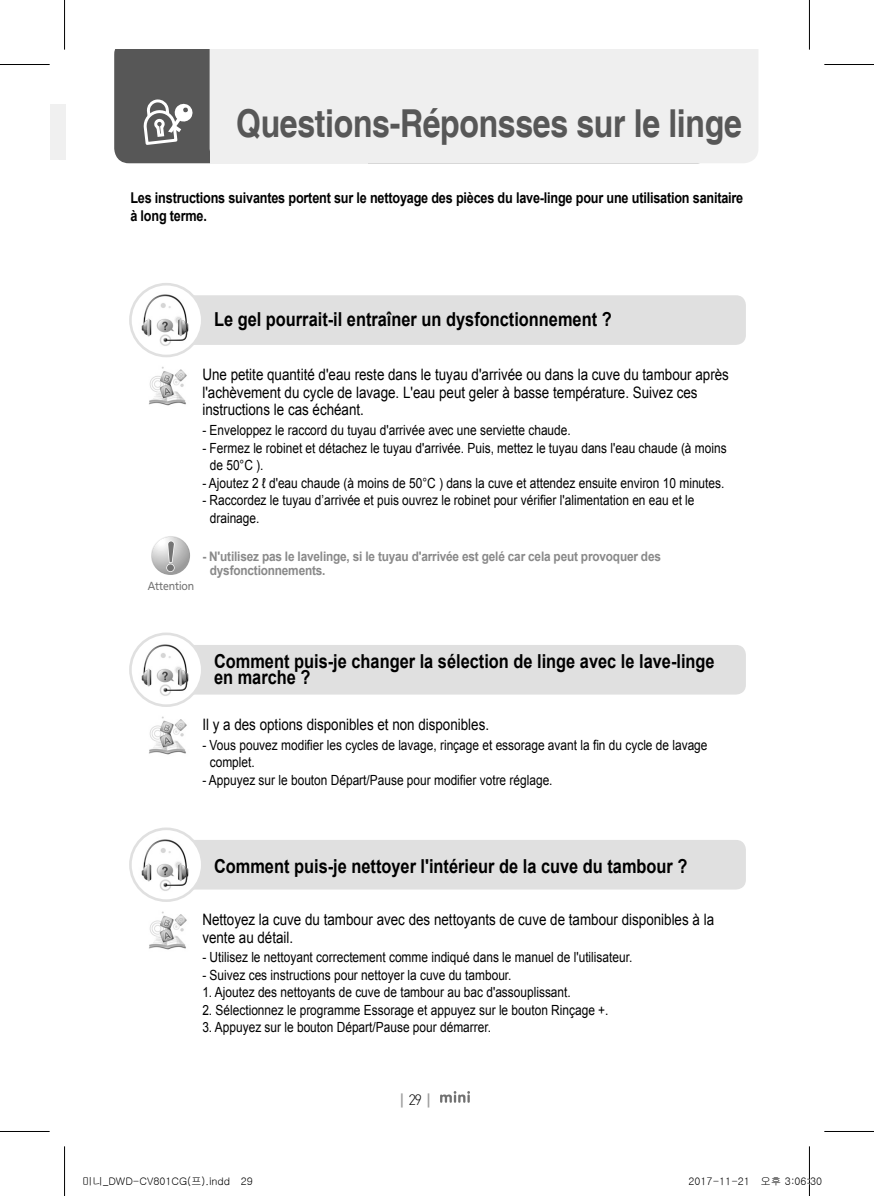
<style>
.page{position:relative;width:874px;height:1196px;background:#fff}
.page>*{position:absolute;margin:0;border:0;box-sizing:border-box;transform-origin:0 0}
.본대{font:700 38.5px "Helvetica";letter-spacing:-.01em;color:#575757;scale:.83 1}
.정규{font:700 19.25px/15.8px "Arial";color:#000;scale:.85 1}
.정규-2{font:15.75px/17.5px "Arial";color:#000;scale:.85 1}
._11_-15_9_5의_복사본{font:700 14.88px/17.5px "Arial";letter-spacing:-.015em;color:#000;scale:.85 1}
.t1{font:700 14.88px "Caviar Dreams";color:#9f9f9f}
.정규-3{font:14px/17.5px "Arial";color:#000;scale:.85 1}
.정규-4{font:700 13.12px/14px "Arial";letter-spacing:-.015em;color:#898989;scale:.9 1}
.정규-5{font:12.25px "Carto Gothic Std";letter-spacing:-.005em;color:#747474;scale:.9 1}
.t2{font:10.5px "Gulim";color:#000}
.s1{font-family:"DIN Pro";font-weight:300;color:#000}
</style>
<div class="page">
<svg style="left:440px;top:1091px;width:29px;height:11px"></svg>
<img style="left:149px;top:366px;width:38px;height:40px">
<div style="left:146px;top:295px;width:599px;height:50px;background:#e0e0e0;border-radius:10px"></div>
<svg style="left:151px;top:536px;width:39px;height:39px"></svg>
<svg style="left:152px;top:537px;width:37px;height:37px"></svg>
<div style="left:166px;top:563px;width:8px;height:9px;border:1px solid #fff;border-radius:50%"></div>
<div style="left:167px;top:564px;width:7px;height:7px;background:#747474;border-radius:50%"></div>
<svg style="left:167px;top:536px;width:8px;height:27px"></svg>
<img style="left:130px;top:284px;width:69px;height:72px">
<div style="left:129px;top:283px;width:74px;height:74px;border:3px solid #e0e0e0;border-radius:50%"></div>
<img style="left:149px;top:716px;width:38px;height:39px">
<div style="left:146px;top:645px;width:599px;height:49px;background:#e0e0e0;border-radius:10px"></div>
<img style="left:130px;top:636px;width:70px;height:69px">
<div style="left:129px;top:632px;width:74px;height:75px;border:3px solid #e0e0e0;border-radius:50%"></div>
<img style="left:149px;top:911px;width:38px;height:39px">
<div style="left:146px;top:840px;width:599px;height:49px;background:#e0e0e0;border-radius:10px"></div>
<img style="left:130px;top:831px;width:70px;height:69px">
<div style="left:129px;top:827px;width:74px;height:75px;border:3px solid #e0e0e0;border-radius:50%"></div>
<div style="left:114px;top:50px;width:95px;height:113px;background:#575757"></div>
<svg style="left:144px;top:99px;width:48px;height:46px"></svg>
<div style="left:209px;top:50px;width:549px;height:113px;background:#efefef"></div>
<div style="left:209px;top:54px;width:158px;height:109px;background:#efefef"></div>
<div style="left:50px;top:104px;width:15px;height:56px;background:#f0f0f0"></div>
<hr style="left:0;top:64px;width:50px;height:1px;background:#000">
<hr style="left:823px;top:64px;width:50px;height:1px;background:#000">
<hr style="left:0;top:1131px;width:50px;height:1px;background:#000">
<hr style="left:823px;top:1131px;width:50px;height:1px;background:#000">
<hr style="left:64px;top:0;width:1px;height:50px;background:#000">
<hr style="left:64px;top:1146px;width:1px;height:50px;background:#000">
<hr style="left:808px;top:0;width:1px;height:50px;background:#000">
<hr style="left:808px;top:1146px;width:1px;height:50px;background:#000">
<svg style="left:808px;top:1176px;width:2px;height:10px"></svg>
<p class="본대" style="left:236px;top:99px;width:610px">Questions-Réponsses sur le linge</p>
<p class="_11_-15_9_5의_복사본" style="left:130px;top:190px;width:722px">Les instructions suivantes portent sur le nettoyage des pièces du lave-linge pour une utilisation sanitaire à long terme.</p>
<p class="정규-5" style="left:148px;top:579px;width:53px">Attention</p>
<p class="정규" style="left:214px;top:312px;width:469px">Le gel pourrait-il entraîner un dysfonctionnement ?</p>
<p class="정규-2" style="left:202px;top:366px;width:620px">Une petite quantité d'eau reste dans le tuyau d'arrivée ou dans la cuve du tambour après l'achèvement du cycle de lavage. L'eau peut geler à basse température. Suivez ces instructions le cas échéant.</p>
<p class="정규-3" style="left:202px;top:422px;width:434px">- Enveloppez le raccord du tuyau d'arrivée avec une serviette chaude.</p>
<p class="정규-3" style="left:210px;top:439px;width:609px;text-indent:-7px">- Fermez le robinet et détachez le tuyau d'arrivée. Puis, mettez le tuyau dans l'eau chaude (à moins de 50°C ).</p>
<p class="정규-3" style="left:202px;top:474px;width:615px">- Ajoutez 2 ℓ d'eau chaude (à moins de 50°C ) dans la cuve et attendez ensuite environ 10 minutes.</p>
<p class="정규-3" style="left:210px;top:492px;width:571px;text-indent:-7px">- Raccordez le tuyau d’arrivée et puis ouvrez le robinet pour vérifier l'alimentation en eau et le drainage.</p>
<p class="정규-4" style="left:210px;top:550px;width:502px;text-indent:-7px">- N'utilisez pas le lavelinge, si le tuyau d'arrivée est gelé car cela peut provoquer des dysfonctionnements.</p>
<p class="정규" style="left:214px;top:654px;width:590px">Comment puis-je changer la sélection de linge avec le lave-linge en marche ?</p>
<p class="정규-2" style="left:202px;top:716px;width:339px">Il y a des options disponibles et non disponibles.</p>
<p class="정규-3" style="left:210px;top:736px;width:586px;text-indent:-7px">- Vous pouvez modifier les cycles de lavage, rinçage et essorage avant la fin du cycle de lavage complet.</p>
<p class="정규-3" style="left:202px;top:771px;width:413px">- Appuyez sur le bouton Départ/Pause pour modifier votre réglage.</p>
<p class="정규" style="left:214px;top:859px;width:558px">Comment puis-je nettoyer l'intérieur de la cuve du tambour ?</p>
<p class="정규-2" style="left:202px;top:911px;width:603px">Nettoyez la cuve du tambour avec des nettoyants de cuve de tambour disponibles à la vente au détail.</p>
<p class="정규-3" style="left:202px;top:948px;width:507px">- Utilisez le nettoyant correctement comme indiqué dans le manuel de l'utilisateur.</p>
<p class="정규-3" style="left:202px;top:966px;width:365px">- Suivez ces instructions pour nettoyer la cuve du tambour.</p>
<p class="정규-3" style="left:202px;top:983px;width:435px">1. Ajoutez des nettoyants de cuve de tambour au bac d'assouplissant.</p>
<p class="정규-3" style="left:202px;top:1001px;width:479px">2. Sélectionnez le programme Essorage et appuyez sur le bouton Rinçage +.</p>
<p class="정규-3" style="left:202px;top:1018px;width:341px">3. Appuyez sur le bouton Départ/Pause pour démarrer.</p>
<p class="t1" style="left:400px;top:1090px;width:32px">| <span class="s1">29</span> |</p>
<p class="t2" style="left:82px;top:1176px;width:172px">미니_DWD-CV801CG(프).indd 29</p>
<p class="t2" style="left:688px;top:1176px;width:135px">2017-11-21 오후 3:06:30</p>
</div>
